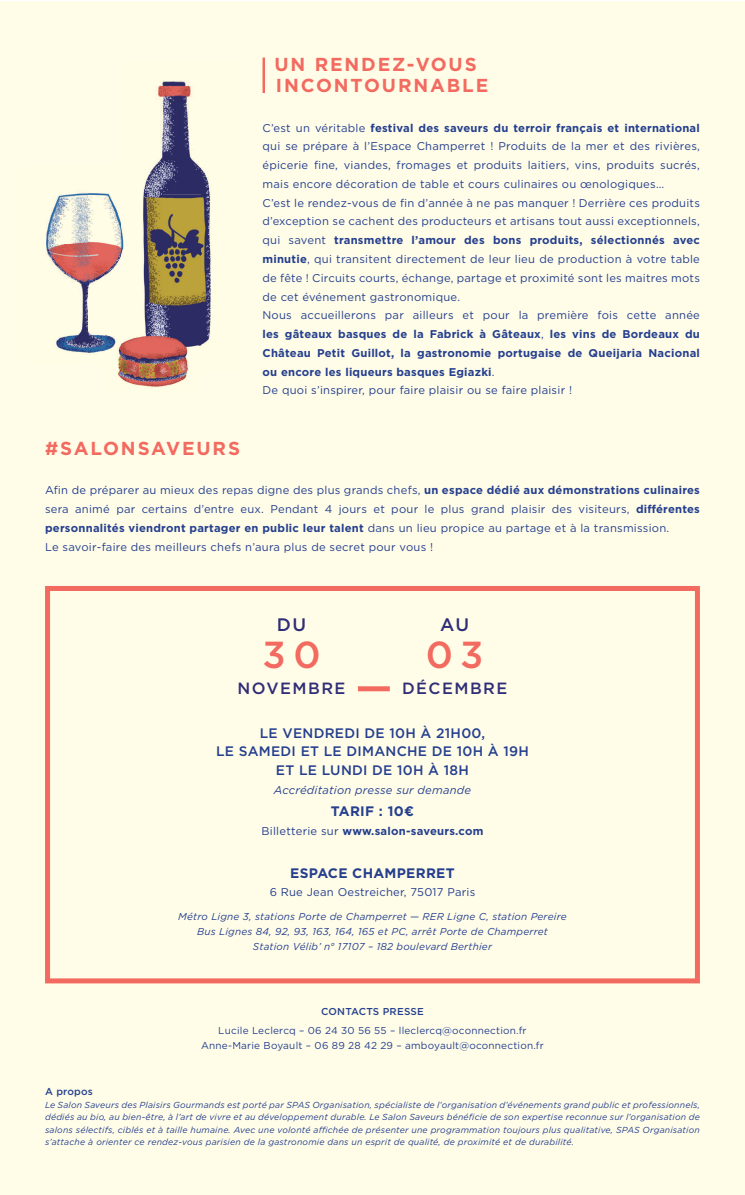
<style>
.page{position:relative;width:745px;height:1195px;background:#fff}
.page>*{position:absolute;margin:0;border:0;box-sizing:border-box;transform-origin:0 0}
.t1{font:500 37.62px "Gotham";color:#f26a60}
.t2{font:700 18.75px/21px "Gotham";letter-spacing:.1em;color:#f26a60}
.t3{font:500 18.12px "Gotham";color:#302d77}
.t4{font:500 16.25px "Gotham";letter-spacing:.09em;color:#302d77}
.t5{font:500 13.75px/18.8px "Gotham";letter-spacing:.02em;color:#253f8e;text-align:center}
.t6{font:700 13.75px "Gotham";letter-spacing:.02em;color:#253f8e}
.t7{font:11.25px/18.8px "Gotham";letter-spacing:.02em;color:#253f8e}
.t8{font:700 11.25px "Gotham";letter-spacing:.02em;color:#253f8e}
.t9{font:italic 11.25px "Gotham";letter-spacing:.02em;color:#253f8e}
.t10{font:italic 10px/15px "Gotham";letter-spacing:.02em;color:#253f8e;text-align:center}
.t11{font:10px/15px "Gotham";letter-spacing:.02em;color:#253f8e;text-align:center}
.t12{font:500 10px "Gotham";letter-spacing:.02em;color:#253f8e}
.t13{font:italic 8.75px/12.5px "Gotham";letter-spacing:.02em;color:#253f8e;text-align:justify}
.s1{font-weight:700}
.s2{font-weight:400}
</style>
<div class="page">
<div style="left:0;top:1px;width:744px;height:1193px;background:#fffde8"></div>
<img style="left:46px;top:193px;width:75px;height:160px">
<hr style="left:262px;top:58px;width:3px;height:35px;background:#f26a60">
<div style="left:358px;top:686px;width:31px;height:5px;background:#f26a60"></div>
<img style="left:155px;top:80px;width:46px;height:114px">
<img style="left:201px;top:168px;width:10px;height:177px">
<img style="left:162px;top:194px;width:39px;height:152px">
<img style="left:121px;top:165px;width:41px;height:156px">
<img style="left:118px;top:364px;width:49px;height:23px">
<img style="left:167px;top:372px;width:21px;height:14px">
<img style="left:105px;top:321px;width:57px;height:43px">
<img style="left:162px;top:321px;width:36px;height:25px">
<img style="left:121px;top:364px;width:39px;height:8px">
<img style="left:160px;top:346px;width:35px;height:26px">
<div style="left:45px;top:586px;width:654px;height:397px;border:5px solid #f26a60"></div>
<h2 class="t2" style="left:274px;top:54px;width:215px">UN RENDEZ-VOUS<br>INCONTOURNABLE</h2>
<p class="t7" style="left:262px;top:118px;width:438px">C’est un véritable <span class="s1">festival des saveurs du terroir français et international </span>qui se prépare à l’Espace Champerret ! Produits de la mer et des rivières, épicerie fine, viandes, fromages et produits laitiers, vins, produits sucrés, mais encore décoration de table et cours culinaires ou œnologiques…<br>C’est le rendez-vous de fin d’année à ne pas manquer ! Derrière ces produits d’exception se cachent des producteurs et artisans tout aussi exceptionnels, qui savent <span class="s1">transmettre l’amour des bons produits, sélectionnés avec minutie</span>, qui transitent directement de leur lieu de production à votre table de fête ! Circuits courts, échange, partage et proximité sont les maitres mots de cet événement gastronomique.<br>Nous accueillerons par ailleurs et pour la première fois cette année <span class="s1">les gâteaux basques de la Fabrick à Gâteaux</span>, <span class="s1">les vins de Bordeaux du Château Petit Guillot, la gastronomie portugaise de Queijaria Nacional ou encore les liqueurs basques Egiazki</span>.<br>De quoi s’inspirer, pour faire plaisir ou se faire plaisir !</p>
<h2 class="t2" style="left:45px;top:437px;width:196px">#SALONSAVEURS</h2>
<p class="t7" style="left:45px;top:480px;width:656px">Afin de préparer au mieux des repas digne des plus grands chefs, <span class="s1">un espace dédié aux démonstrations culinaires </span>sera animé par certains d’entre eux. Pendant 4 jours et pour le plus grand plaisir des visiteurs, <span class="s1">différentes personnalités viendront partager en public leur talent</span> dans un lieu propice au partage et à la transmission.<br>Le savoir-faire des meilleurs chefs n’aura plus de secret pour vous !</p>
<h3 class="t3" style="left:276px;top:612px;width:31px">DU</h3>
<h3 class="t3" style="left:440px;top:612px;width:31px">AU</h3>
<h1 class="t1" style="left:262px;top:630px;width:59px">30</h1>
<h3 class="t4" style="left:237px;top:677px;width:109px">NOVEMBRE</h3>
<h1 class="t1" style="left:425px;top:630px;width:59px">03</h1>
<h3 class="t4" style="left:402px;top:677px;width:107px">DÉCEMBRE</h3>
<p class="t5" style="left:216px;top:723px;width:314px">LE VENDREDI DE 10H À 21H00,<br>LE SAMEDI ET LE DIMANCHE DE 10H À 19H<br>ET LE LUNDI DE 10H À 18H</p>
<p class="t9" style="left:273px;top:782px;width:199px">Accréditation presse sur demande</p>
<p class="t6" style="left:331px;top:802px;width:84px">TARIF : 10€</p>
<p class="t8" style="left:261px;top:823px;width:223px"><span class="s2">Billetterie sur</span> www.salon-saveurs.com</p>
<p class="t6" style="left:290px;top:863px;width:166px">ESPACE CHAMPERRET</p>
<p class="t7" style="left:269px;top:882px;width:207px">6 Rue Jean Oestreicher, 75017 Paris</p>
<p class="t10" style="left:178px;top:908px;width:390px">Métro Ligne 3, stations Porte de Champerret — RER Ligne C, station Pereire<br>Bus Lignes 84, 92, 93, 163, 164, 165 et PC, arrêt Porte de Champerret<br>Station Vélib’ n° 17107 – 182 boulevard Berthier</p>
<p class="t12" style="left:321px;top:1004px;width:104px">CONTACTS PRESSE</p>
<p class="t11" style="left:201px;top:1022px;width:344px">Lucile Leclercq – 06 24 30 56 55 – lleclercq@oconnection.fr<br>Anne-Marie Boyault – 06 89 28 42 29 – amboyault@oconnection.fr</p>
<p class="t12" style="left:45px;top:1084px;width:49px">A propos</p>
<p class="t13" style="left:45px;top:1097px;width:656px">Le Salon Saveurs des Plaisirs Gourmands est porté par SPAS Organisation, spécialiste de l’organisation d’événements grand public et professionnels, dédiés au bio, au bien-être, à l’art de vivre et au développement durable. Le Salon Saveurs bénéficie de son expertise reconnue sur l’organisation de salons sélectifs, ciblés et à taille humaine. Avec une volonté affichée de présenter une programmation toujours plus qualitative, SPAS Organisation s’attache à orienter ce rendez-vous parisien de la gastronomie dans un esprit de qualité, de proximité et de durabilité.</p>
</div>
